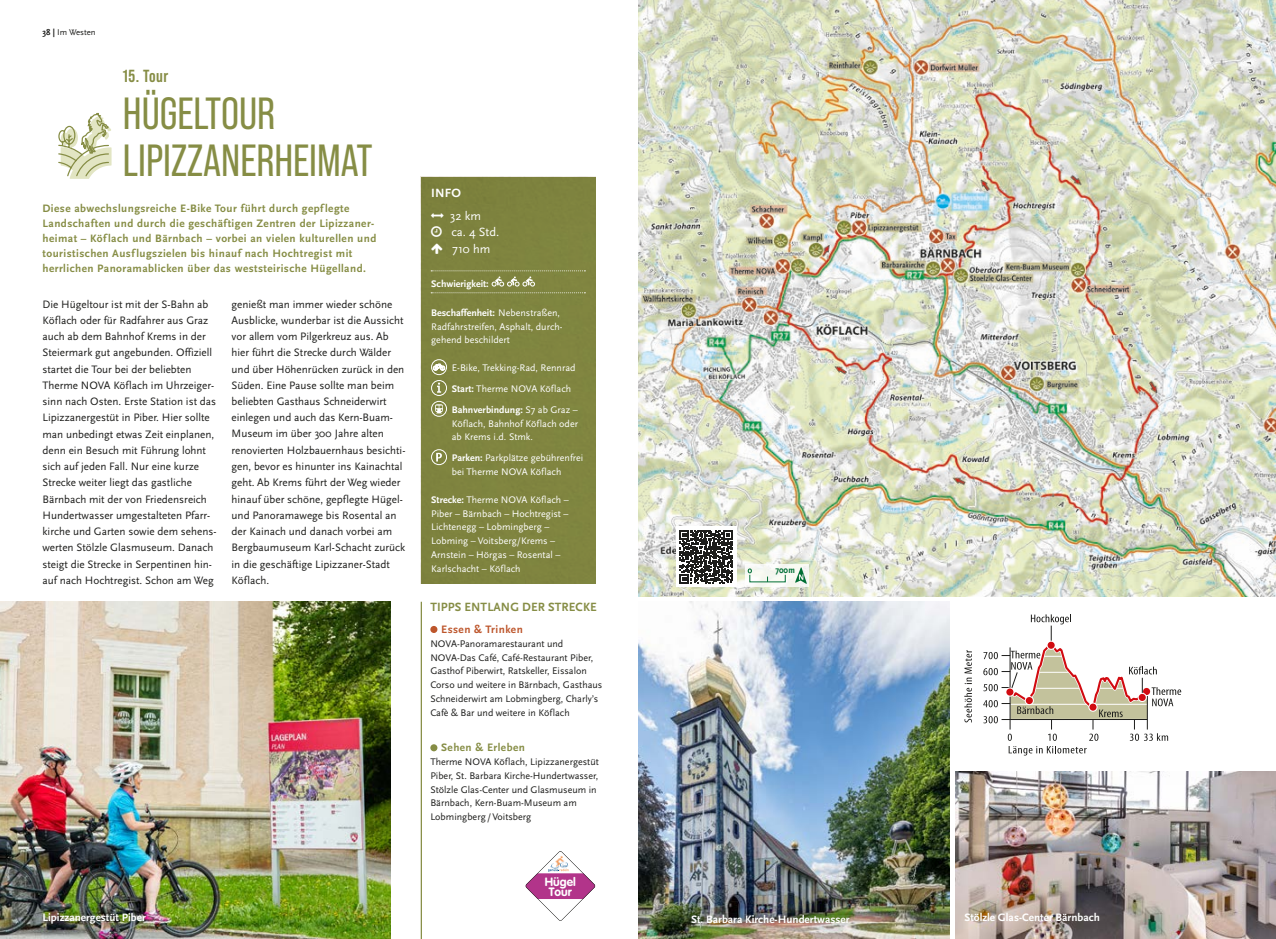
<style>
.page{position:relative;width:1276px;height:939px;background:#fff}
.page>*{position:absolute;margin:0;border:0;box-sizing:border-box;transform-origin:0 0}
.t1{font:45px/47.5px "Bebas Neue Pro";color:#868d45}
.t2{font:700 17.5px "Bebas Neue Pro";letter-spacing:.03em;color:#868d45}
.t3{font:700 12.5px "Scala Sans Pro";letter-spacing:.01em;color:#868d45}
.t4{font:12.5px/16.2px "Scala Sans Pro";color:#fff}
.t5{font:700 12.5px "Scala Sans Pro";color:#fff}
.t6{font:700 11.88px/10px "VAG Rounded Std";color:#fff;text-align:center}
.t7{font:11.25px/16.2px "Scala Sans Pro";color:#1d1d1b}
.t8{font:700 11.25px/15px "Scala Sans Pro";letter-spacing:.04em;color:#868d45}
.t9{font:700 11.25px "Scala Sans Pro";color:#fff}
.t10{font:700 11.25px "Scala Sans Pro";letter-spacing:.04em;color:#bd562c}
.t11{font:10px/13.8px "Scala Sans Pro";color:#fff}
.t12{font:10px/13.8px "Scala Sans Pro";color:#1d1d1b}
.t13{font:700 10px "Scala Sans Pro";color:#fff}
.t14{font:700 condensed 9.38px "Scala Sans Pro";color:#006f35}
.t15{font:8.75px "Scala Sans Pro";color:#1d1d1b}
.s1{font-weight:700}
</style>
<div class="page">
<img style="left:0;top:602px;width:390px;height:337px">
<img style="left:638px;top:602px;width:312px;height:337px">
<img style="left:638px;top:0;width:638px;height:596px">
<div style="left:420px;top:177px;width:175px;height:407px;background:#7f843f"></div>
<div style="left:431px;top:359px;width:16px;height:16px;border:1px solid #fff;border-radius:50%"></div>
<svg style="left:433px;top:364px;width:12px;height:6px"></svg>
<div style="left:431px;top:380px;width:16px;height:16px;border:1px solid #fff;border-radius:50%"></div>
<svg style="left:437px;top:383px;width:4px;height:10px"></svg>
<div style="left:431px;top:401px;width:16px;height:16px;border:1px solid #fff;border-radius:50%"></div>
<svg style="left:435px;top:404px;width:8px;height:9px"></svg>
<div style="left:431px;top:449px;width:16px;height:16px;border:1px solid #fff;border-radius:50%"></div>
<svg style="left:436px;top:453px;width:6px;height:8px"></svg>
<svg style="left:676px;top:527px;width:60px;height:60px"></svg>
<svg style="left:680px;top:530px;width:52px;height:53px"></svg>
<div style="left:36px;top:905px;width:117px;height:27px;background:#1d1d1b;opacity:.3"></div>
<img style="left:955px;top:772px;width:321px;height:167px">
<div style="left:430px;top:626px;width:7px;height:7px;background:#bd562c;border-radius:50%"></div>
<div style="left:430px;top:744px;width:7px;height:7px;background:#868d45;border-radius:50%"></div>
<hr style="left:421px;top:602px;width:1px;height:337px;background:#868d45">
<svg style="left:431px;top:271px;width:154px;height:16px;background:#878b4b"></svg>
<svg style="left:431px;top:293px;width:154px;height:1px"></svg>
<svg style="left:745px;top:564px;width:64px;height:23px"></svg>
<svg style="left:795px;top:567px;width:12px;height:17px"></svg>
<svg style="left:747px;top:568px;width:5px;height:5px"></svg>
<svg style="left:525px;top:851px;width:70px;height:70px"></svg>
<svg style="left:58px;top:112px;width:54px;height:67px"></svg>
<svg style="left:964px;top:650px;width:8px;height:73px"></svg>
<svg style="left:983px;top:614px;width:198px;height:142px"></svg>
<svg style="left:431px;top:213px;width:13px;height:5px"></svg>
<svg style="left:431px;top:226px;width:11px;height:11px"></svg>
<svg style="left:431px;top:243px;width:11px;height:10px"></svg>
<p class="t15" style="left:43px;top:28px;width:55px"><span class="s1">38 |</span> Im Westen</p>
<h2 class="t2" style="left:123px;top:66px;width:47px">15. Tour</h2>
<h1 class="t1" style="left:123px;top:89px;width:251px">HÜGELTOUR<br>LIPIZZANERHEIMAT</h1>
<p class="t8" style="left:43px;top:201px;width:335px">Diese abwechslungsreiche E-Bike Tour führt durch gepf legte Landschaften und durch die geschäftigen Zentren der Lipizzaner&shy;heimat – Köflach und Bärnbach – vorbei an vielen kulturellen und touristischen Ausflugszielen bis hinauf nach Hochtregist mit herrlichen Panoramablicken über das weststeirische Hügelland.</p>
<p class="t7" style="left:43px;top:296px;width:175px">Die Hügeltour ist mit der S-Bahn ab Köflach oder für Radfahrer aus Graz auch ab dem Bahnhof Krems in der Steiermark gut angebunden. Offiziell startet die Tour bei der beliebten Therme NOVA Köflach im Uhrzeiger&shy;sinn nach Osten. Erste Station ist das Lipizzanergestüt in Piber. Hier sollte man unbedingt etwas Zeit einplanen, denn ein Besuch mit Führung lohnt sich auf jeden Fall. Nur eine kurze Strecke weiter liegt das gastliche Bärnbach mit der von Friedensreich Hundertwasser umgestalteten Pfarr&shy;kirche und Garten sowie dem sehens&shy;werten Stölzle Glasmuseum. Danach steigt die Strecke in Serpentinen hin&shy;auf nach Hochtregist. Schon am Weg</p>
<p class="t7" style="left:231px;top:296px;width:175px">genießt man immer wieder schöne Ausblicke, wunderbar ist die Aussicht vor allem vom Pilgerkreuz aus. Ab hier führt die Strecke durch Wälder und über Höhenrücken zurück in den Süden. Eine Pause sollte man beim beliebten Gasthaus Schneiderwirt einlegen und auch das Kern-Buam-Museum im über 300 Jahre alten renovierten Holzbauernhaus besichti&shy;gen, bevor es hinunter ins Kainachtal geht. Ab Krems führt der Weg wieder hinauf über schöne, gepflegte Hügel&shy;und Panoramawege bis Rosental an der Kainach und danach vorbei am Bergbaumuseum Karl-Schacht zurück in die geschäftige Lipizzaner-Stadt Köflach.</p>
<p class="t5" style="left:431px;top:186px;width:31px">INFO</p>
<p class="t4" style="left:450px;top:208px;width:51px">32 km<br>ca. 4 Std.<br>710 hm</p>
<p class="t13" style="left:431px;top:278px;width:59px">Schwierigkeit:</p>
<p class="t11" style="left:431px;top:306px;width:132px"><span class="s1">Beschaffenheit:</span> Nebenstraßen,<br>Radfahrstreifen, Asphalt, durch&shy;gehend beschildert</p>
<p class="t11" style="left:452px;top:358px;width:127px;line-height:20.9px">E-Bike, Trekking-Rad, Rennrad<br><span class="s1">Start:</span> Therme NOVA Köflach<br><span class="s1">Bahnverbindung:</span> S7 ab Graz –</p>
<p class="t11" style="left:452px;top:417px;width:128px">Köflach, Bahnhof Köflach oder ab Krems i.d. Stmk.</p>
<p class="t11" style="left:452px;top:451px;width:133px"><span class="s1">Parken:</span> Parkplätze gebührenfrei bei Therme NOVA Köflach</p>
<p class="t11" style="left:431px;top:493px;width:139px"><span class="s1">Strecke:</span> Therme NOVA Köflach –<br>Piber – Bärnbach – Hochtregist –<br>Lichtenegg – Lobmingberg –<br>Lobming – Voitsberg/Krems –<br>Arnstein – Hörgas – Rosental –<br>Karlschacht – Köflach</p>
<p class="t3" style="left:430px;top:600px;width:168px">TIPPS ENTLANG DER STRECKE</p>
<p class="t10" style="left:441px;top:623px;width:83px">Essen &amp; Trinken</p>
<p class="t12" style="left:430px;top:637px;width:173px">NOVA-Panoramarestaurant und NOVA-Das Café, Café-Restaurant Piber, Gasthof Piberwirt, Ratskeller, Eissalon Corso und weitere in Bärnbach, Gasthaus Schneiderwirt am Lobmingberg, Charly’s Cafè &amp; Bar und weitere in Köflach</p>
<p class="t8" style="left:441px;top:740px;width:85px">Sehen &amp; Erleben</p>
<p class="t12" style="left:430px;top:755px;width:170px">Therme NOVA Köflach, Lipizzanergestüt Piber, St. Barbara Kirche-Hundertwasser, Stölzle Glas-Center und Glasmuseum in Bärnbach, Kern-Buam-Museum am Lobmingberg/Voitsberg</p>
<p class="t6" style="left:545px;top:877px;width:32px">Hügel<br>Tour</p>
<p class="t14" style="left:775px;top:565px;width:21px">700m</p>
<p class="t9" style="left:43px;top:911px;width:105px">Lipizzanergestüt Piber</p>
<p class="t9" style="left:691px;top:913px;width:160px">St. Barbara Kirche-Hundertwasser</p>
<p class="t9" style="left:964px;top:911px;width:137px">Stölzle Glas-Center Bärnbach</p>
</div>
